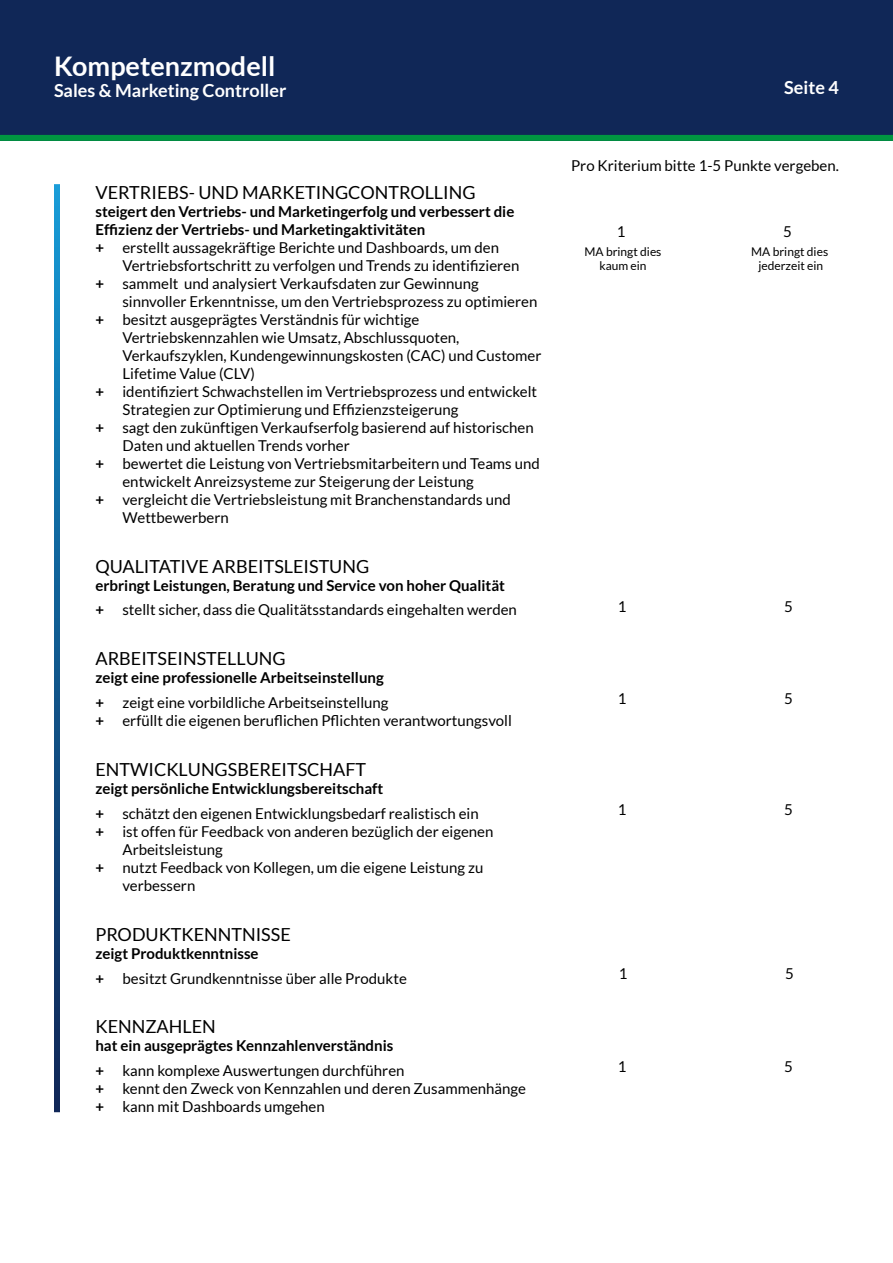
<style>
.page{position:relative;width:893px;height:1263px;background:#fff}
.page>*{position:absolute;margin:0;border:0;box-sizing:border-box;transform-origin:0 0}
.t1{font:700 27px "Lato";color:#fff}
.t2{font:18px "Lato";color:#000}
.t3{font:700 18px "Lato";color:#fff}
.t4{font:15px/24.8px "Lato";color:#000}
.t5{font:700 15px/18px "Lato";color:#000}
.t6{font:12px/14.4px "Lato";color:#000;text-align:center}
.s1{font-weight:400}
.s2{font-weight:700}
</style>
<div class="page">
<div style="left:0;top:0;width:893px;height:141px;background:#102757"></div>
<div style="left:0;top:135px;width:893px;height:6px;background:#009641"></div>
<svg style="left:54px;top:184px;width:6px;height:928px;background:#105c92"></svg>
<h1 class="t1" style="left:54px;top:50px;width:223px">Kompetenzmodell</h1>
<p class="t3" style="left:54px;top:80px;width:234px">Sales &amp; Marketing Controller</p>
<p class="t2" style="left:95px;top:182px;width:382px">VERTRIEBS- UND MARKETINGCONTROLLING</p>
<p class="t5" style="left:95px;top:202px;width:420px">steigert den Vertriebs- und Marketingerfolg und verbessert die<br>Effizienz der Vertriebs- und Marketingaktivitäten<br>+ <span class="s1">erstellt aussagekräftige Berichte und Dashboards, um den</span></p>
<p class="t4" style="left:95px;top:256px;width:425px;line-height:18px;text-indent:27px">Vertriebsfortschritt zu verfolgen und Trends zu identifizieren <span class="s2">+</span> sammelt und analysiert Verkaufsdaten zur Gewinnung</p>
<p class="t4" style="left:122px;top:289px;width:416px">sinnvoller Erkenntnisse, um den Vertriebsprozess zu optimieren</p>
<p class="t4" style="left:95px;top:307px;width:325px"><span class="s2">+</span> besitzt ausgeprägtes Verständnis für wichtige</p>
<p class="t4" style="left:122px;top:325px;width:338px">Vertriebskennzahlen wie Umsatz, Abschlussquoten,</p>
<p class="t4" style="left:122px;top:343px;width:421px">Verkaufszyklen, Kundengewinnungskosten (CAC) und Customer</p>
<p class="t4" style="left:122px;top:361px;width:134px">Lifetime Value (CLV)</p>
<p class="t4" style="left:95px;top:379px;width:443px"><span class="s2">+</span> identifiziert Schwachstellen im Vertriebsprozess und entwickelt</p>
<p class="t4" style="left:122px;top:397px;width:338px">Strategien zur Optimierung und Effizienzsteigerung</p>
<p class="t4" style="left:95px;top:415px;width:440px"><span class="s2">+</span> sagt den zukünftigen Verkaufserfolg basierend auf historischen</p>
<p class="t4" style="left:122px;top:433px;width:229px">Daten und aktuellen Trends vorher</p>
<p class="t4" style="left:95px;top:451px;width:446px"><span class="s2">+</span> bewertet die Leistung von Vertriebsmitarbeitern und Teams und</p>
<p class="t4" style="left:122px;top:469px;width:353px">entwickelt Anreizsysteme zur Steigerung der Leistung</p>
<p class="t4" style="left:95px;top:487px;width:417px"><span class="s2">+</span> vergleicht die Vertriebsleistung mit Branchenstandards und</p>
<p class="t4" style="left:122px;top:505px;width:108px">Wettbewerbern</p>
<p class="t2" style="left:95px;top:556px;width:275px">QUALITATIVE ARBEITSLEISTUNG</p>
<p class="t4" style="left:95px;top:573px;width:423px"><span class="s2">erbringt Leistungen, Beratung und Service von hoher Qualität +</span> stellt sicher, dass die Qualitätsstandards eingehalten werden</p>
<p class="t2" style="left:95px;top:649px;width:192px">ARBEITSEINSTELLUNG</p>
<p class="t5" style="left:95px;top:665px;width:295px;line-height:24.8px">zeigt eine professionelle Arbeitseinstellung + <span class="s1">zeigt eine vorbildliche Arbeitseinstellung</span></p>
<p class="t4" style="left:95px;top:708px;width:418px"><span class="s2">+</span> erfüllt die eigenen beruflichen Pflichten verantwortungsvoll</p>
<p class="t2" style="left:95px;top:759px;width:272px">ENTWICKLUNGSBEREITSCHAFT</p>
<p class="t4" style="left:95px;top:776px;width:385px"><span class="s2">zeigt persönliche Entwicklungsbereitschaft<br>+</span> schätzt den eigenen Entwicklungsbedarf realistisch ein</p>
<p class="t4" style="left:95px;top:819px;width:399px"><span class="s2">+</span> ist offen für Feedback von anderen bezüglich der eigenen</p>
<p class="t4" style="left:122px;top:837px;width:102px">Arbeitsleistung</p>
<p class="t4" style="left:95px;top:855px;width:389px"><span class="s2">+</span> nutzt Feedback von Kollegen, um die eigene Leistung zu</p>
<p class="t4" style="left:122px;top:873px;width:74px">verbessern</p>
<p class="t2" style="left:95px;top:924px;width:197px">PRODUKTKENNTNISSE</p>
<p class="t4" style="left:95px;top:941px;width:313px"><span class="s2">zeigt Produktkenntnisse<br>+</span> besitzt Grundkenntnisse über alle Produkte</p>
<p class="t2" style="left:95px;top:1017px;width:122px">KENNZAHLEN</p>
<p class="t5" style="left:95px;top:1033px;width:311px;line-height:24.8px">hat ein ausgeprägtes Kennzahlenverständnis + <span class="s1">kann komplexe Auswertungen durchführen</span></p>
<p class="t4" style="left:95px;top:1080px;width:432px;line-height:18px"><span class="s2">+</span> kennt den Zweck von Kennzahlen und deren Zusammenhänge <span class="s2">+</span> kann mit Dashboards umgehen</p>
<p class="t3" style="left:784px;top:77px;width:56px">Seite 4</p>
<p class="t4" style="left:571px;top:153px;width:269px">Pro Kriterium bitte 1-5 Punkte vergeben.</p>
<p class="t4" style="left:617px;top:219px;width:10px">1</p>
<p class="t4" style="left:783px;top:219px;width:10px">5</p>
<p class="t6" style="left:584px;top:244px;width:79px">MA bringt dies kaum ein</p>
<p class="t6" style="left:751px;top:244px;width:79px">MA bringt dies jederzeit ein</p>
<p class="t4" style="left:618px;top:594px;width:10px">1</p>
<p class="t4" style="left:784px;top:594px;width:10px">5</p>
<p class="t4" style="left:618px;top:686px;width:10px">1</p>
<p class="t4" style="left:784px;top:686px;width:10px">5</p>
<p class="t4" style="left:618px;top:797px;width:10px">1</p>
<p class="t4" style="left:784px;top:797px;width:10px">5</p>
<p class="t4" style="left:619px;top:961px;width:10px">1</p>
<p class="t4" style="left:785px;top:961px;width:10px">5</p>
<p class="t4" style="left:618px;top:1054px;width:10px">1</p>
<p class="t4" style="left:784px;top:1054px;width:10px">5</p>
</div>
